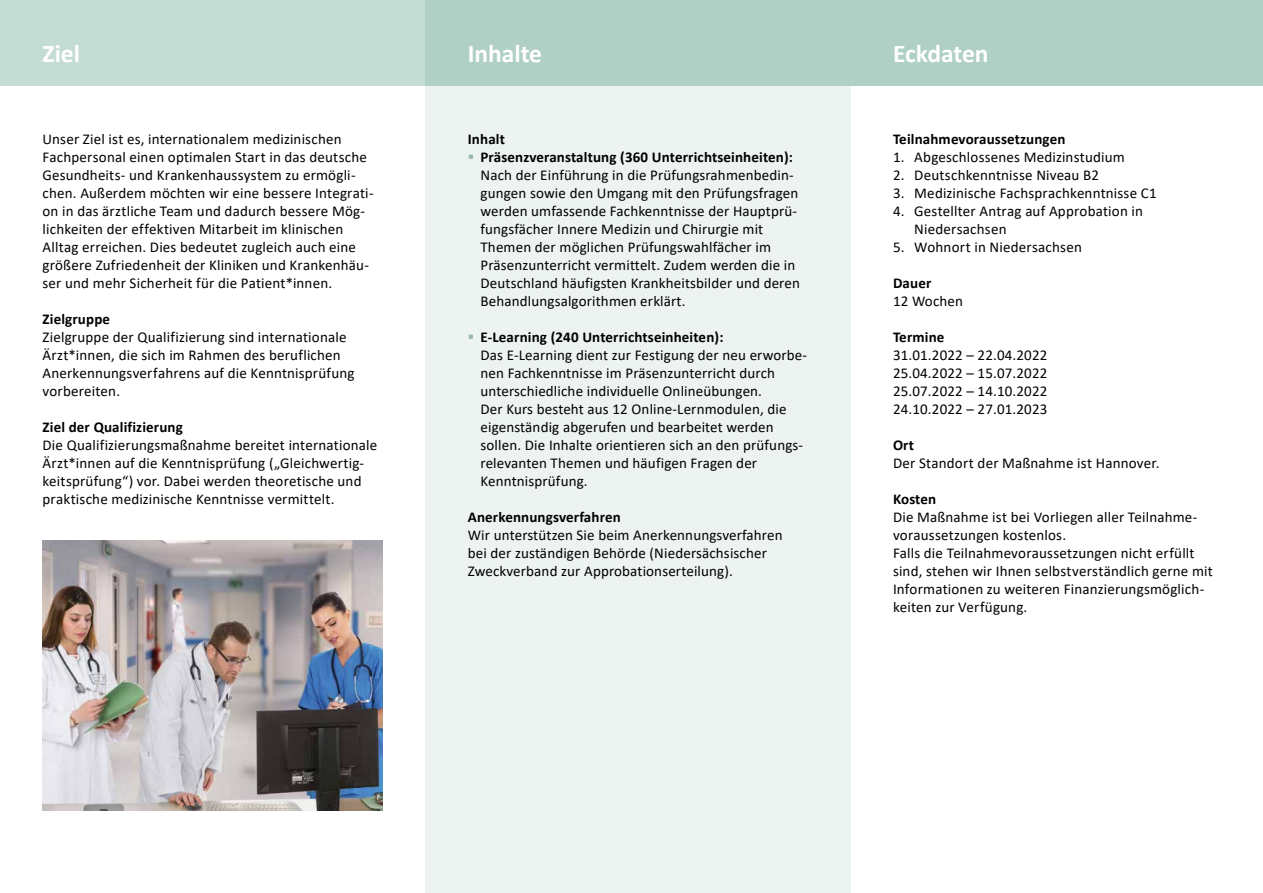
<style>
.page{position:relative;width:1263px;height:893px;background:#fff}
.page>*{position:absolute;margin:0;border:0;box-sizing:border-box;transform-origin:0 0}
.t1{font:700 25.5px "Calibri";color:#fff}
.t2{font:15px/18px "Calibri";letter-spacing:.01em;color:#000}
.t3{font:700 15px/18px "Calibri";letter-spacing:.01em;color:#000}
</style>
<div class="page">
<div style="left:425px;top:85px;width:425px;height:808px;background:#ecf3f0"></div>
<div style="left:0;top:0;width:425px;height:85px;background:#c5dcd4"></div>
<div style="left:425px;top:0;width:425px;height:85px;background:#b0d0c5"></div>
<div style="left:850px;top:0;width:413px;height:85px;background:#b0d0c5"></div>
<img style="left:43px;top:540px;width:340px;height:270px">
<h1 class="t1" style="left:43px;top:35px;width:39px">Ziel</h1>
<h1 class="t1" style="left:468px;top:35px;width:76px">Inhalte</h1>
<h1 class="t1" style="left:893px;top:35px;width:97px">Eckdaten</h1>
<p class="t2" style="left:43px;top:130px;width:333px">Unser Ziel ist es, internationalem medizinischen Fachpersonal einen optimalen Start in das deutsche Gesundheits- und Krankenhaussystem zu ermögli&shy;chen. Außerdem möchten wir eine bessere Integrati&shy;on in das ärztliche Team und dadurch bessere Mög&shy;lichkeiten der effektiven Mitarbeit im klinischen Alltag erreichen. Dies bedeutet zugleich auch eine größere Zufriedenheit der Kliniken und Krankenhäu&shy;ser und mehr Sicherheit für die Patient*innen.</p>
<p class="t3" style="left:43px;top:310px;width:69px">Zielgruppe</p>
<p class="t2" style="left:43px;top:328px;width:314px">Zielgruppe der Qualifizierung sind internationale Ärzt*innen, die sich im Rahmen des beruflichen Anerkennungsverfahrens auf die Kenntnisprüfung vorbereiten.</p>
<p class="t3" style="left:43px;top:418px;width:142px">Ziel der Qualifizierung</p>
<p class="t2" style="left:43px;top:436px;width:336px">Die Qualifizierungsmaßnahme bereitet internationale Ärzt*innen auf die Kenntnisprüfung („Gleichwertig&shy;keitsprüfung“) vor. Dabei werden theoretische und praktische medizinische Kenntnisse vermittelt.</p>
<p class="t3" style="left:480px;top:130px;width:314px;text-indent:-13px">Inhalt<br>Präsenzveranstaltung (360 Unterrichtseinheiten):</p>
<p class="t2" style="left:480px;top:166px;width:321px">Nach der Einführung in die Prüfungsrahmenbedin&shy;gungen sowie den Umgang mit den Prüfungsfragen werden umfassende Fachkenntnisse der Hauptprü&shy;fungsfächer Innere Medizin und Chirurgie mit Themen der möglichen Prüfungswahlfächer im Präsenzunterricht vermittelt. Zudem werden die in Deutschland häufigsten Krankheitsbilder und deren Behandlungsalgorithmen erklärt.</p>
<p class="t3" style="left:480px;top:328px;width:244px">E-Learning (240 Unterrichtseinheiten):</p>
<p class="t2" style="left:480px;top:346px;width:328px">Das E-Learning dient zur Festigung der neu erworbe&shy;nen Fachkenntnisse im Präsenzunterricht durch unterschiedliche individuelle Onlineübungen.<br>Der Kurs besteht aus 12 Online-Lernmodulen, die eigenständig abgerufen und bearbeitet werden sollen. Die Inhalte orientieren sich an den prüfungs&shy;relevanten Themen und häufigen Fragen der Kenntnisprüfung.</p>
<p class="t3" style="left:468px;top:508px;width:155px">Anerkennungsverfahren</p>
<p class="t2" style="left:468px;top:526px;width:316px">Wir unterstützen Sie beim Anerkennungsverfahren bei der zuständigen Behörde (Niedersächsischer<br>Zweckverband zur Approbationserteilung).</p>
<p class="t3" style="left:893px;top:130px;width:174px">Teilnahmevoraussetzungen</p>
<p class="t2" style="left:893px;top:148px;width:233px">1. Abgeschlossenes Medizinstudium</p>
<p class="t2" style="left:893px;top:166px;width:207px">2. Deutschkenntnisse Niveau B2</p>
<p class="t2" style="left:893px;top:184px;width:265px">3. Medizinische Fachsprachkenntnisse C1</p>
<p class="t2" style="left:914px;top:202px;width:230px;text-indent:-21px">4. Gestellter Antrag auf Approbation in<br>Niedersachsen</p>
<p class="t2" style="left:893px;top:238px;width:190px">5. Wohnort in Niedersachsen</p>
<p class="t3" style="left:893px;top:274px;width:40px">Dauer</p>
<p class="t2" style="left:893px;top:292px;width:71px">12 Wochen</p>
<p class="t3" style="left:893px;top:328px;width:53px">Termine</p>
<p class="t2" style="left:893px;top:346px;width:156px;text-align:justify">31.01.2022 – 22.04.2022<br>25.04.2022 – 15.07.2022<br>25.07.2022 – 14.10.2022<br>24.10.2022 – 27.01.2023</p>
<p class="t3" style="left:893px;top:436px;width:22px">Ort</p>
<p class="t2" style="left:893px;top:454px;width:268px">Der Standort der Maßnahme ist Hannover.</p>
<p class="t3" style="left:893px;top:490px;width:45px">Kosten</p>
<p class="t2" style="left:893px;top:508px;width:321px">Die Maßnahme ist bei Vorliegen aller Teilnahme&shy;voraussetzungen kostenlos.<br>Falls die Teilnahmevoraussetzungen nicht erfüllt sind, stehen wir Ihnen selbstverständlich gerne mit Informationen zu weiteren Finanzierungsmöglich&shy;keiten zur Verfügung.</p>
</div>
